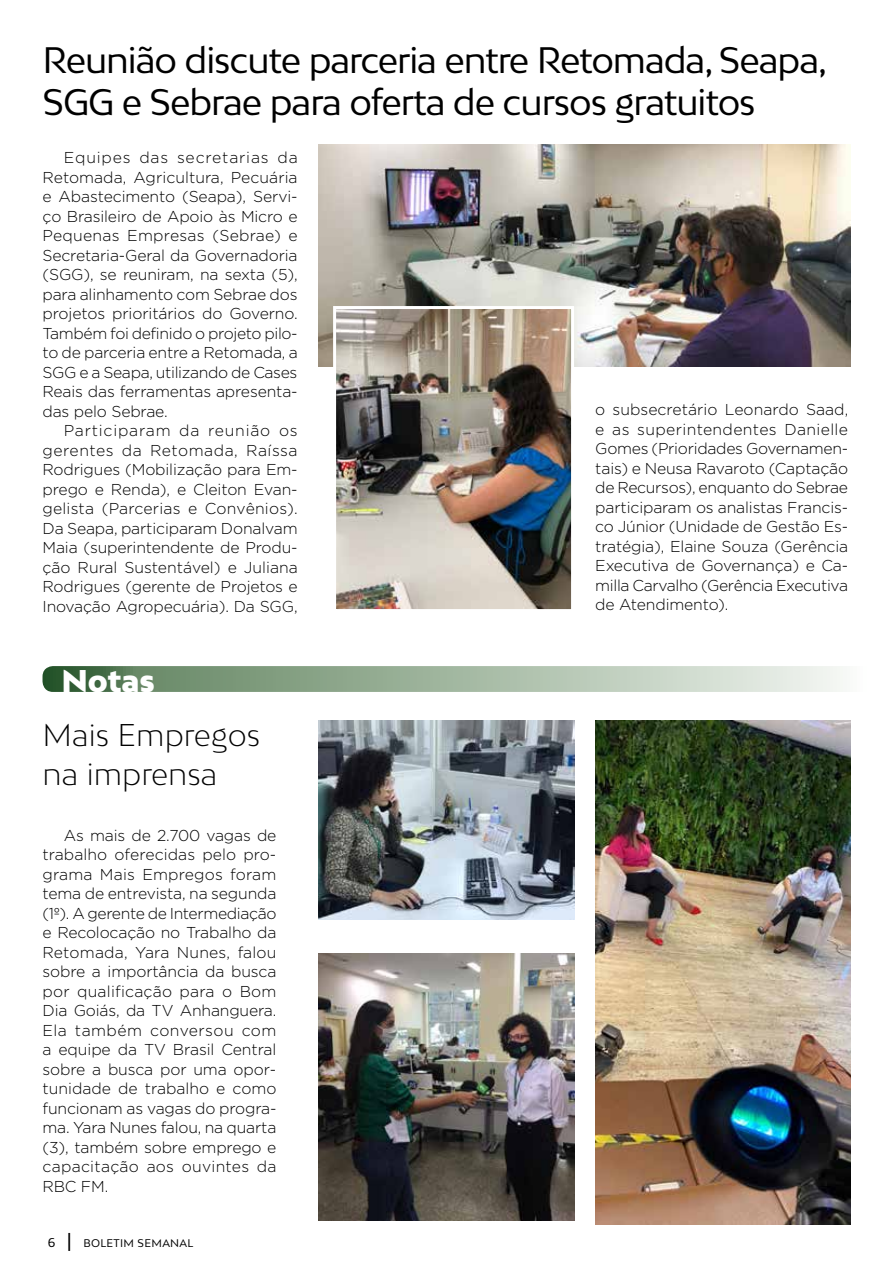
<style>
.page{position:relative;width:893px;height:1263px;background:#fff}
.page>*{position:absolute;margin:0;border:0;box-sizing:border-box;transform-origin:0 0}
.t1{font:34.8px/42px "Bw Mitga";letter-spacing:-.03em;color:#000}
.t2{font:300 29.7px/39px "Bw Mitga";color:#000}
.t3{font:900 29.7px "Bw Mitga";letter-spacing:-.005em;color:#fff}
.t4{font:300 15.75px/19.5px "Gotham";letter-spacing:-.01em;color:#000;text-align:justify}
.t5{font:10.5px "Bw Mitga";letter-spacing:.03em;color:#000}
.s1{font-size:12px}
.s2{font-size:18px}
</style>
<div class="page">
<svg style="left:43px;top:666px;width:800px;height:26px;background:#9eb49d"></svg>
<img style="left:319px;top:144px;width:531px;height:222px">
<img style="left:337px;top:310px;width:233px;height:298px">
<div style="left:333px;top:306px;width:241px;height:306px;border:3px solid #fff"></div>
<img style="left:319px;top:954px;width:255px;height:266px">
<img style="left:595px;top:720px;width:255px;height:504px">
<img style="left:319px;top:720px;width:255px;height:199px">
<h1 class="t1" style="left:43px;top:38px;width:786px">Reunião discute parceria entre Retomada, Seapa,<br>SGG e Sebrae para oferta de cursos gratuitos</h1>
<p class="t4" style="left:43px;top:148px;width:257px;text-indent:21px">Equipes das secretarias da Retomada, Agricultura, Pecuária e Abastecimento (Seapa), Servi&shy;ço Brasileiro de Apoio às Micro e Pequenas Empresas (Sebrae) e Secretaria-Geral da Governadoria (SGG), se reuniram, na sexta (5), para alinhamento com Sebrae dos projetos prioritários do Governo.<br>Também foi definido o projeto pilo&shy;to de parceria entre a Retomada, a SGG e a Seapa, utilizando de Cases Reais das ferramentas apresenta&shy;das pelo Sebrae.</p>
<p class="t4" style="left:43px;top:421px;width:257px;text-indent:21px">Participaram da reunião os gerentes da Retomada, Raíssa Rodrigues (Mobilização para Em&shy;prego e Renda), e Cleiton Evan&shy;gelista (Parcerias e Convênios).<br>Da Seapa, participaram Donalvam Maia (superintendente de Produ&shy;ção Rural Sustentável) e Juliana Rodrigues (gerente de Projetos e Inovação Agropecuária). Da SGG,</p>
<p class="t4" style="left:595px;top:400px;width:255px">o subsecretário Leonardo Saad, e as superintendentes Danielle Gomes (Prioridades Governamen&shy;tais) e Neusa Ravaroto (Captação de Recursos), enquanto do Sebrae participaram os analistas Francis&shy;co Júnior (Unidade de Gestão Es&shy;tratégia), Elaine Souza (Gerência Executiva de Governança) e Ca&shy;milla Carvalho (Gerência Executiva de Atendimento).</p>
<h2 class="t3" style="left:62px;top:661px;width:95px">Notas</h2>
<h2 class="t2" style="left:43px;top:714px;width:219px">Mais Empregos na imprensa</h2>
<p class="t4" style="left:43px;top:825px;width:236px;text-indent:21px">As mais de 2.700 vagas de trabalho oferecidas pelo pro&shy;grama Mais Empregos foram tema de entrevista, na segunda (1º). A gerente de Intermediação e Recolocação no Trabalho da Retomada, Yara Nunes, falou sobre a importância da busca por qualificação para o Bom Dia Goiás, da TV Anhanguera.<br>Ela também conversou com a equipe da TV Brasil Central sobre a busca por uma opor&shy;tunidade de trabalho e como funcionam as vagas do progra&shy;ma. Yara Nunes falou, na quarta (3), também sobre emprego e capacitação aos ouvintes da RBC FM.</p>
<p class="t5" style="left:48px;top:1236px;width:147px"><span class="s1">6</span> <span class="s2">|</span> BOLETIM SEMANAL</p>
</div>
